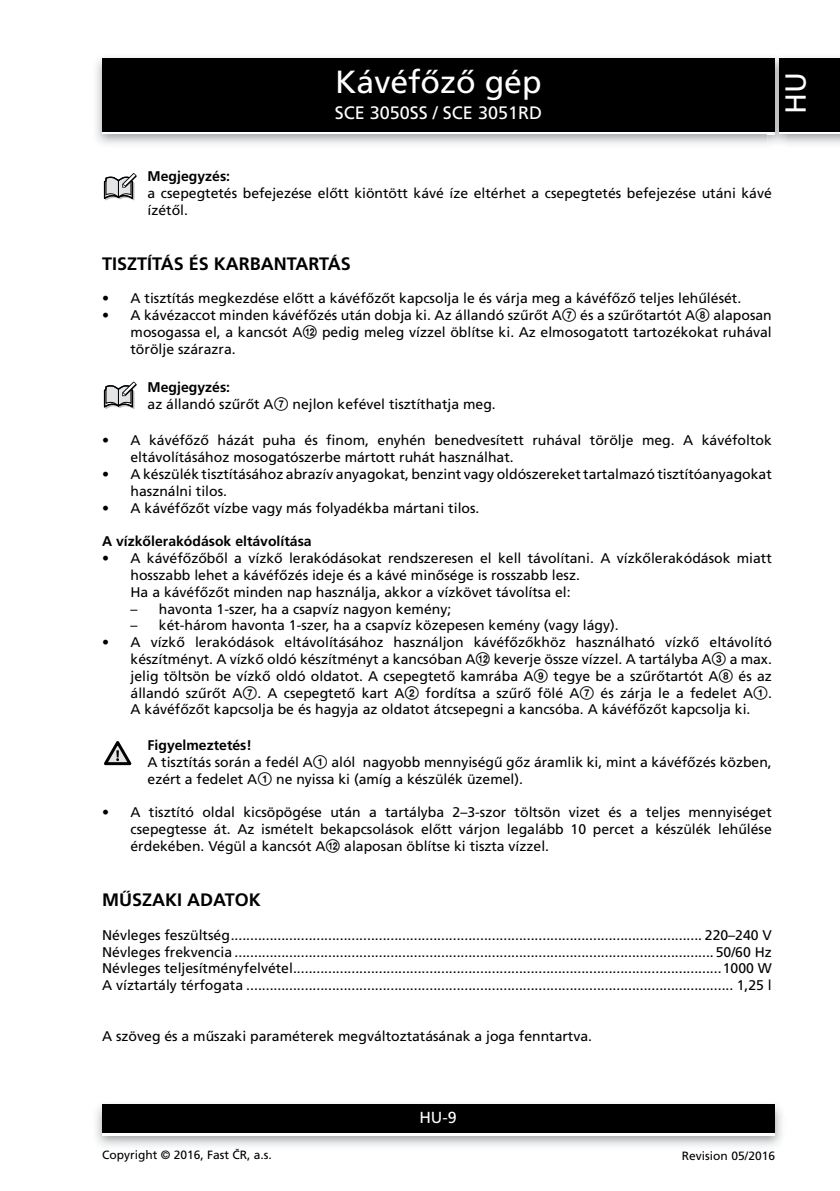
<style>
.page{position:relative;width:840px;height:1191px;background:#fff}
.page>*{position:absolute;margin:0;border:0;box-sizing:border-box;transform-origin:0 0}
.t1{font:32px "Frutiger CE";color:#fff}
.t2{font:29px "Frutiger CE";color:#fff}
.t3{font:700 18px "Frutiger CE";color:#000}
.t4{font:18px "Frutiger CE";color:#fff}
.t5{font:16px "Frutiger CE";color:#fff}
.t6{font:14px/16.8px "Frutiger CE";color:#000}
.t7{font:700 14px "Frutiger CE";color:#000}
.t8{font:12px "Frutiger CE";color:#000}
.s1{font-family:"Zz 3"}
.s2{font-weight:700}
</style>
<div class="page">
<img style="left:96px;top:57px;width:671px;height:87px">
<div style="left:102px;top:61px;width:672px;height:73px;background:linear-gradient(to right,#000,#000)"></div>
<div style="left:102px;top:58px;width:672px;height:73px;background:#000"></div>
<img style="left:96px;top:1104px;width:686px;height:42px">
<div style="left:102px;top:1107px;width:672px;height:28px;background:linear-gradient(to right,#fff,#fff)"></div>
<div style="left:102px;top:1104px;width:672px;height:28px;background:#000"></div>
<img style="left:767px;top:55px;width:18px;height:91px">
<svg style="left:767px;top:131px;width:7px;height:3px"></svg>
<img style="left:767px;top:58px;width:7px;height:3px">
<img style="left:767px;top:61px;width:7px;height:70px">
<div style="left:778px;top:61px;width:61px;height:73px;background:linear-gradient(to right,#000,#000)"></div>
<div style="left:778px;top:58px;width:61px;height:73px;background:#000"></div>
<svg style="left:104px;top:173px;width:33px;height:27px"></svg>
<svg style="left:104px;top:381px;width:33px;height:28px"></svg>
<svg style="left:104px;top:741px;width:28px;height:25px"></svg>
<h1 class="t1" style="left:335px;top:65px;width:208px">Kávéfőző gép</h1>
<p class="t4" style="left:334px;top:103px;width:209px">SCE 3050SS / SCE 3051RD</p>
<h2 class="t2" style="left:780px;top:114px;width:43px;rotate:-90deg">HU</h2>
<p class="t7" style="left:147px;top:169px;width:84px">Megjegyzés:</p>
<p class="t6" style="left:147px;top:185px;width:625px">a csepegtetés befejezése előtt kiöntött kávé íze eltérhet a csepegtetés befejezése utáni kávé ízétől.</p>
<p class="t3" style="left:102px;top:254px;width:161px">TISZTÍTÁS ÉS KARBAN</p>
<p class="t3" style="left:287px;top:254px;width:63px">TARTÁS</p>
<p class="t6" style="left:102px;top:290px;width:638px">• A tisztítás megkezdése előtt a kávéfőzőt kapcsolja le és várja meg a kávéfőző teljes lehűlését.</p>
<p class="t6" style="left:130px;top:307px;width:642px;text-align:justify;text-indent:-28px">• A kávézaccot minden kávéfőzés után dobja ki. Az állandó szűrőt A<span class="s1">7</span> és a szűrőtartót A<span class="s1">8</span> alaposan mosogassa el, a kancsót A<span class="s1">qs</span> pedig meleg vízzel öblítse ki. Az elmosogatott tartozékokat ruhával törölje szárazra.</p>
<p class="t6" style="left:147px;top:379px;width:347px"><span class="s2">Megjegyzés:<br></span>az állandó szűrőt A<span class="s1">7</span> nejlon kefével tisztíthatja meg.</p>
<p class="t6" style="left:130px;top:432px;width:642px;text-indent:-28px">• A kávéfőző házát puha és finom, enyhén benedvesített ruhával törölje meg. A kávéfoltok eltávolításához mosogatószerbe mártott ruhát használhat.</p>
<p class="t6" style="left:130px;top:466px;width:642px;text-indent:-28px">• A készülék tisztításához abrazív anyagokat, benzint vagy oldószereket tartalmazó tisztítóanyagokat használni tilos.</p>
<p class="t6" style="left:102px;top:500px;width:376px">• A kávéfőzőt vízbe vagy más folyadékba mártani tilos.</p>
<p class="t7" style="left:102px;top:534px;width:211px">A vízkőlerakódások eltávolítása</p>
<p class="t6" style="left:130px;top:550px;width:642px;text-indent:-28px">• A kávéfőzőből a vízkő lerakódásokat rendszeresen el kell távolítani. A vízkőlerakódások miatt hosszabb lehet a kávéfőzés ideje és a kávé minősége is rosszabb lesz.<br>Ha a kávéfőzőt minden nap használja, akkor a vízkövet távolítsa el:</p>
<p class="t6" style="left:130px;top:600px;width:322px">– havonta 1-szer, ha a csapvíz nagyon kemény;</p>
<p class="t6" style="left:130px;top:617px;width:487px">– két-három havonta 1-szer, ha a csapvíz közepesen kemény (vagy lágy).</p>
<p class="t6" style="left:130px;top:634px;width:642px;text-indent:-28px">• A vízkő lerakódások eltávolításához használjon kávéfőzőkhöz használható vízkő eltávolító készítményt. A vízkő oldó készítményt a kancsóban A<span class="s1">qs</span> keverje össze vízzel. A tartályba A<span class="s1">3</span> a max. jelig töltsön be vízkő oldó oldatot. A csepegtető kamrába A<span class="s1">9</span> tegye be a szűrőtartót A<span class="s1">8</span> és az állandó szűrőt A<span class="s1">7</span>. A csepegtető kart A<span class="s1">2</span> fordítsa a szűrő fölé A<span class="s1">7</span> és zárja le a fedelet A<span class="s1">1</span>.<br>A kávéfőzőt kapcsolja be és hagyja az oldatot átcsepegni a kancsóba. A kávéfőzőt kapcsolja ki.</p>
<p class="t6" style="left:147px;top:737px;width:625px"><span class="s2">Figyelmeztetés!<br></span>A tisztítás során a fedél A<span class="s1">1</span> alól nagyobb mennyiségű gőz áramlik ki, mint a kávéfőzés közben, ezért a fedelet A<span class="s1">1</span> ne nyissa ki (amíg a készülék üzemel).</p>
<p class="t6" style="left:130px;top:804px;width:642px;text-align:justify;text-indent:-28px">• A tisztító oldal kicsöpögése után a tartályba 2–3-szor töltsön vizet és a teljes mennyiséget csepegtesse át. Az ismételt bekapcsolások előtt várjon legalább 10 percet a készülék lehűlése érdekében. Végül a kancsót A<span class="s1">qs</span> alaposan öblítse ki tiszta vízzel.</p>
<p class="t3" style="left:102px;top:890px;width:160px">MŰSZAKI ADATOK</p>
<p class="t6" style="left:102px;top:926px;width:133px">Névleges feszültség..........................................................................................................................</p>
<p class="t6" style="left:704px;top:926px;width:68px">220–240 V</p>
<p class="t6" style="left:102px;top:943px;width:135px">Névleges frekvencia............................................................................................................................</p>
<p class="t6" style="left:715px;top:943px;width:58px">50/60 Hz</p>
<p class="t6" style="left:102px;top:960px;width:196px">Névleges teljesítményfelvétel...............................................................................................................</p>
<p class="t6" style="left:722px;top:960px;width:51px">1000 W</p>
<p class="t6" style="left:102px;top:977px;width:146px">A víztartály térfogata..............................................................................................................................</p>
<p class="t6" style="left:736px;top:977px;width:37px">1,25 l</p>
<p class="t6" style="left:102px;top:1027px;width:489px">A szöveg és a műszaki paraméterek megváltoztatásának a joga fenntartva.</p>
<p class="t5" style="left:419px;top:1109px;width:39px">HU-9</p>
<p class="t8" style="left:102px;top:1148px;width:171px">Copyright © 2016, Fast ČR, a.s.</p>
<p class="t8" style="left:681px;top:1149px;width:95px">Revision 05/2016</p>
</div>
